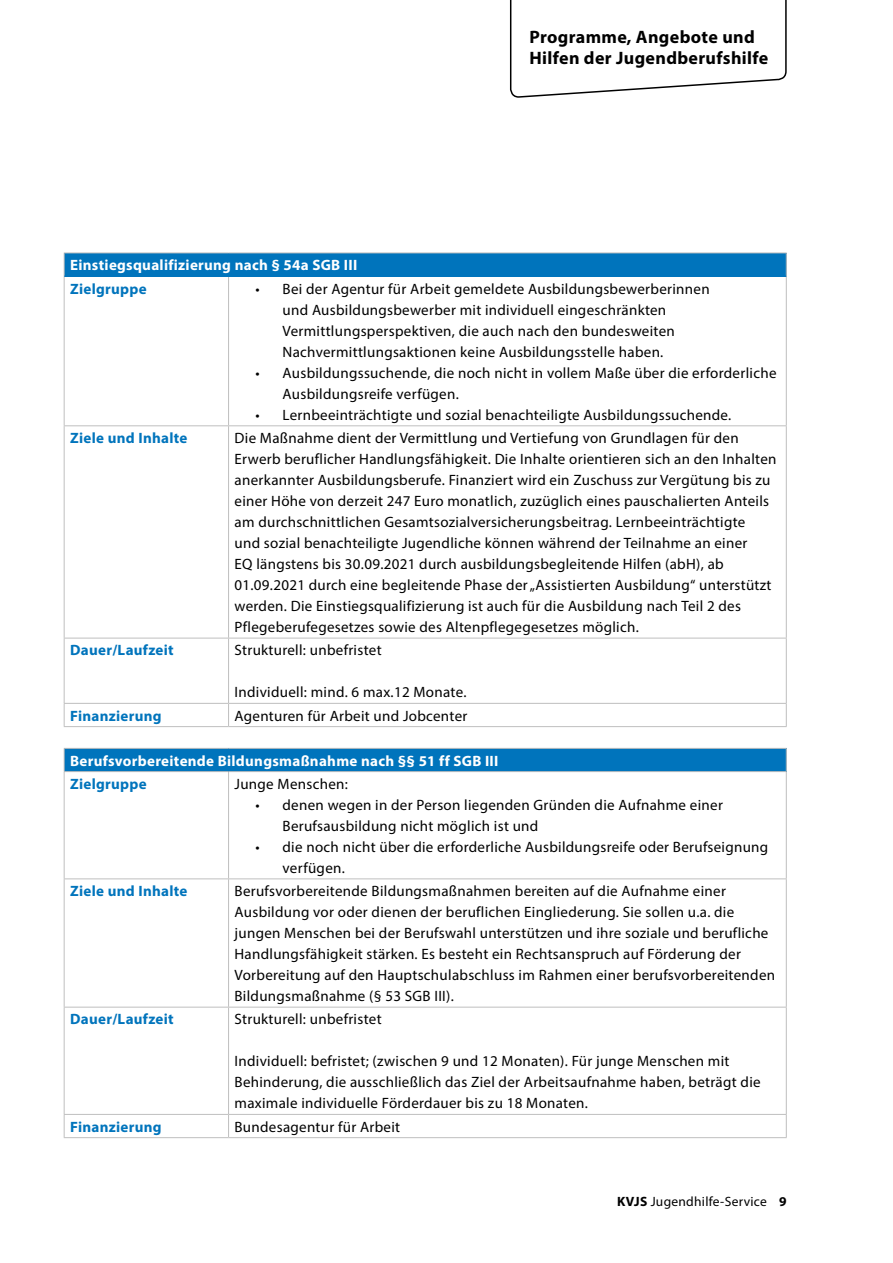
<style>
.page{position:relative;width:893px;height:1263px;background:#fff}
.page>*{position:absolute;margin:0;border:0;box-sizing:border-box;transform-origin:0 0}
.t1{font:700 18px/21px "Myriad Pro";letter-spacing:.02em;color:#000}
._5-Tabelle{font:15px/21px "Myriad Pro";letter-spacing:.02em;color:#000}
._5-Tabelle_eingerück{font:15px/21px "Myriad Pro";letter-spacing:.02em;color:#000}
._5-Tabelle_Kopf_ws_b{font:700 15px "Myriad Pro";letter-spacing:.02em;color:#0074bc}
._5-Tabelle_Kopf{font:700 15px "Myriad Pro";letter-spacing:.02em;color:#fff}
.t2{font:13.5px "Myriad Pro";letter-spacing:.02em;color:#000}
.s1{font-weight:700}
</style>
<div class="page">
<svg style="left:510px;top:0;width:277px;height:98px"></svg>
<div style="left:64px;top:253px;width:722px;height:23px;background:#0074bc"></div>
<hr style="left:64px;top:253px;width:165px;height:1px;background:#bfbfbf">
<svg style="left:64px;top:253px;width:1px;height:23px"></svg>
<hr style="left:229px;top:253px;width:558px;height:1px;background:#bfbfbf">
<svg style="left:786px;top:253px;width:1px;height:23px"></svg>
<hr style="left:64px;top:276px;width:1px;height:149px;background:#bfbfbf">
<hr style="left:228px;top:277px;width:1px;height:148px;background:#bfbfbf">
<hr style="left:786px;top:276px;width:1px;height:149px;background:#bfbfbf">
<hr style="left:64px;top:425px;width:165px;height:1px;background:#bfbfbf">
<hr style="left:64px;top:426px;width:1px;height:212px;background:#bfbfbf">
<hr style="left:229px;top:425px;width:558px;height:1px;background:#bfbfbf">
<hr style="left:228px;top:426px;width:1px;height:212px;background:#bfbfbf">
<hr style="left:786px;top:426px;width:1px;height:212px;background:#bfbfbf">
<hr style="left:64px;top:638px;width:165px;height:1px;background:#bfbfbf">
<hr style="left:64px;top:638px;width:1px;height:65px;background:#bfbfbf">
<hr style="left:229px;top:638px;width:558px;height:1px;background:#bfbfbf">
<hr style="left:228px;top:638px;width:1px;height:65px;background:#bfbfbf">
<hr style="left:786px;top:638px;width:1px;height:65px;background:#bfbfbf">
<hr style="left:64px;top:703px;width:165px;height:1px;background:#bfbfbf">
<svg style="left:64px;top:704px;width:1px;height:22px"></svg>
<hr style="left:229px;top:703px;width:558px;height:1px;background:#bfbfbf">
<svg style="left:228px;top:704px;width:1px;height:22px"></svg>
<svg style="left:786px;top:704px;width:1px;height:22px"></svg>
<hr style="left:64px;top:726px;width:165px;height:1px;background:#bfbfbf">
<hr style="left:229px;top:726px;width:558px;height:1px;background:#bfbfbf">
<hr style="left:65px;top:275px;width:164px;height:2px;background:#0074bc">
<hr style="left:229px;top:275px;width:557px;height:2px;background:#0074bc">
<div style="left:64px;top:748px;width:722px;height:24px;background:#0074bc"></div>
<hr style="left:64px;top:748px;width:165px;height:1px;background:#bfbfbf">
<svg style="left:64px;top:749px;width:1px;height:22px"></svg>
<hr style="left:229px;top:748px;width:558px;height:1px;background:#bfbfbf">
<svg style="left:786px;top:749px;width:1px;height:22px"></svg>
<hr style="left:64px;top:771px;width:165px;height:1px;background:#bfbfbf">
<hr style="left:64px;top:772px;width:1px;height:106px;background:#bfbfbf">
<hr style="left:229px;top:771px;width:558px;height:1px;background:#bfbfbf">
<hr style="left:228px;top:772px;width:1px;height:106px;background:#bfbfbf">
<hr style="left:786px;top:772px;width:1px;height:106px;background:#bfbfbf">
<hr style="left:64px;top:878px;width:165px;height:1px;background:#bfbfbf">
<hr style="left:64px;top:879px;width:1px;height:128px;background:#bfbfbf">
<hr style="left:229px;top:878px;width:558px;height:1px;background:#bfbfbf">
<hr style="left:228px;top:879px;width:1px;height:128px;background:#bfbfbf">
<hr style="left:786px;top:879px;width:1px;height:128px;background:#bfbfbf">
<hr style="left:64px;top:1007px;width:165px;height:1px;background:#bfbfbf">
<hr style="left:64px;top:1007px;width:1px;height:107px;background:#bfbfbf">
<hr style="left:229px;top:1007px;width:558px;height:1px;background:#bfbfbf">
<hr style="left:228px;top:1007px;width:1px;height:107px;background:#bfbfbf">
<hr style="left:786px;top:1007px;width:1px;height:107px;background:#bfbfbf">
<hr style="left:64px;top:1114px;width:165px;height:1px;background:#bfbfbf">
<svg style="left:64px;top:1115px;width:1px;height:22px"></svg>
<hr style="left:229px;top:1114px;width:558px;height:1px;background:#bfbfbf">
<svg style="left:228px;top:1115px;width:1px;height:22px"></svg>
<svg style="left:786px;top:1115px;width:1px;height:22px"></svg>
<hr style="left:64px;top:1137px;width:165px;height:1px;background:#bfbfbf">
<hr style="left:229px;top:1137px;width:558px;height:1px;background:#bfbfbf">
<p class="t1" style="left:529px;top:25px;width:240px">Programme, Angebote und<br>Hilfen der Jugendberufshilfe</p>
<p class="_5-Tabelle_Kopf" style="left:70px;top:255px;width:289px">Einstiegsqualifizierung nach § 54a SGB III</p>
<p class="_5-Tabelle_Kopf_ws_b" style="left:70px;top:279px;width:78px">Zielgruppe</p>
<p class="_5-Tabelle_eingerück" style="left:283px;top:278px;width:429px;text-indent:-27px">• Bei der Agentur für Arbeit gemeldete Ausbildungsbewerberinnen und Ausbildungsbewerber mit individuell eingeschränkten Vermittlungsperspektiven, die auch nach den bundesweiten Nachvermittlungsaktionen keine Ausbildungsstelle haben.</p>
<p class="_5-Tabelle_eingerück" style="left:283px;top:362px;width:495px;text-indent:-27px">• Ausbildungssuchende, die noch nicht in vollem Maße über die erforderliche<br>Ausbildungsreife verfügen.</p>
<p class="_5-Tabelle_eingerück" style="left:256px;top:404px;width:477px">• Lernbeeinträchtigte und sozial benachteiligte Ausbildungssuchende.</p>
<p class="_5-Tabelle_Kopf_ws_b" style="left:70px;top:428px;width:119px">Ziele und Inhalte</p>
<p class="_5-Tabelle" style="left:235px;top:427px;width:543px">Die Maßnahme dient der Vermittlung und Vertiefung von Grundlagen für den Erwerb beruflicher Handlungsfähigkeit. Die Inhalte orientieren sich an den Inhalten anerkannter Ausbildungsberufe. Finanziert wird ein Zuschuss zur Vergütung bis zu einer Höhe von derzeit 247 Euro monatlich, zuzüglich eines pauschalierten Anteils am durchschnittlichen Gesamtsozialversicherungsbeitrag. Lernbeeinträchtigte<br>und sozial benachteiligte Jugendliche können während der Teilnahme an einer<br>EQ längstens bis 30.09.2021 durch ausbildungsbegleitende Hilfen (abH), ab 01.09.2021 durch eine begleitende Phase der „Assistierten Ausbildung“ unterstützt werden. Die Einstiegsqualifizierung ist auch für die Ausbildung nach Teil 2 des Pflegeberufegesetzes sowie des Altenpflegegesetzes möglich.</p>
<p class="_5-Tabelle_Kopf_ws_b" style="left:70px;top:640px;width:105px">Dauer/Laufzeit</p>
<p class="_5-Tabelle" style="left:235px;top:640px;width:149px">Strukturell: unbefristet</p>
<p class="_5-Tabelle" style="left:235px;top:682px;width:233px">Individuell: mind. 6 max.12 Monate.</p>
<p class="_5-Tabelle_Kopf_ws_b" style="left:70px;top:706px;width:93px">Finanzierung</p>
<p class="_5-Tabelle" style="left:235px;top:705px;width:234px">Agenturen für Arbeit und Jobcenter</p>
<p class="_5-Tabelle_Kopf" style="left:70px;top:751px;width:430px">Berufsvorbereitende Bildungsmaßnahme nach §§ 51 ff SGB III</p>
<p class="_5-Tabelle_Kopf_ws_b" style="left:70px;top:774px;width:78px">Zielgruppe</p>
<p class="_5-Tabelle" style="left:235px;top:773px;width:115px">Junge Menschen:</p>
<p class="_5-Tabelle_eingerück" style="left:283px;top:794px;width:442px;text-indent:-27px">• denen wegen in der Person liegenden Gründen die Aufnahme einer<br>Berufsausbildung nicht möglich ist und</p>
<p class="_5-Tabelle_eingerück" style="left:283px;top:836px;width:487px;text-indent:-27px">• die noch nicht über die erforderliche Ausbildungsreife oder Berufseignung verfügen.</p>
<p class="_5-Tabelle_Kopf_ws_b" style="left:70px;top:881px;width:119px">Ziele und Inhalte</p>
<p class="_5-Tabelle" style="left:235px;top:880px;width:542px">Berufsvorbereitende Bildungsmaßnahmen bereiten auf die Aufnahme einer Ausbildung vor oder dienen der beruflichen Eingliederung. Sie sollen u.a. die jungen Menschen bei der Berufswahl unterstützen und ihre soziale und berufliche Handlungsfähigkeit stärken. Es besteht ein Rechtsanspruch auf Förderung der Vorbereitung auf den Hauptschulabschluss im Rahmen einer berufsvorbereitenden Bildungsmaßnahme (§ 53 SGB III).</p>
<p class="_5-Tabelle_Kopf_ws_b" style="left:70px;top:1009px;width:105px">Dauer/Laufzeit</p>
<p class="_5-Tabelle" style="left:235px;top:1009px;width:149px">Strukturell: unbefristet</p>
<p class="_5-Tabelle" style="left:235px;top:1051px;width:528px">Individuell: befristet; (zwischen 9 und 12 Monaten). Für junge Menschen mit<br>Behinderung, die ausschließlich das Ziel der Arbeitsaufnahme haben, beträgt die maximale individuelle Förderdauer bis zu 18 Monaten.</p>
<p class="_5-Tabelle_Kopf_ws_b" style="left:70px;top:1117px;width:93px">Finanzierung</p>
<p class="_5-Tabelle" style="left:235px;top:1116px;width:167px">Bundesagentur für Arbeit</p>
<p class="t2" style="left:617px;top:1193px;width:171px"><span class="s1">KVJS</span> Jugendhilfe-Service <span class="s1">9</span></p>
</div>
